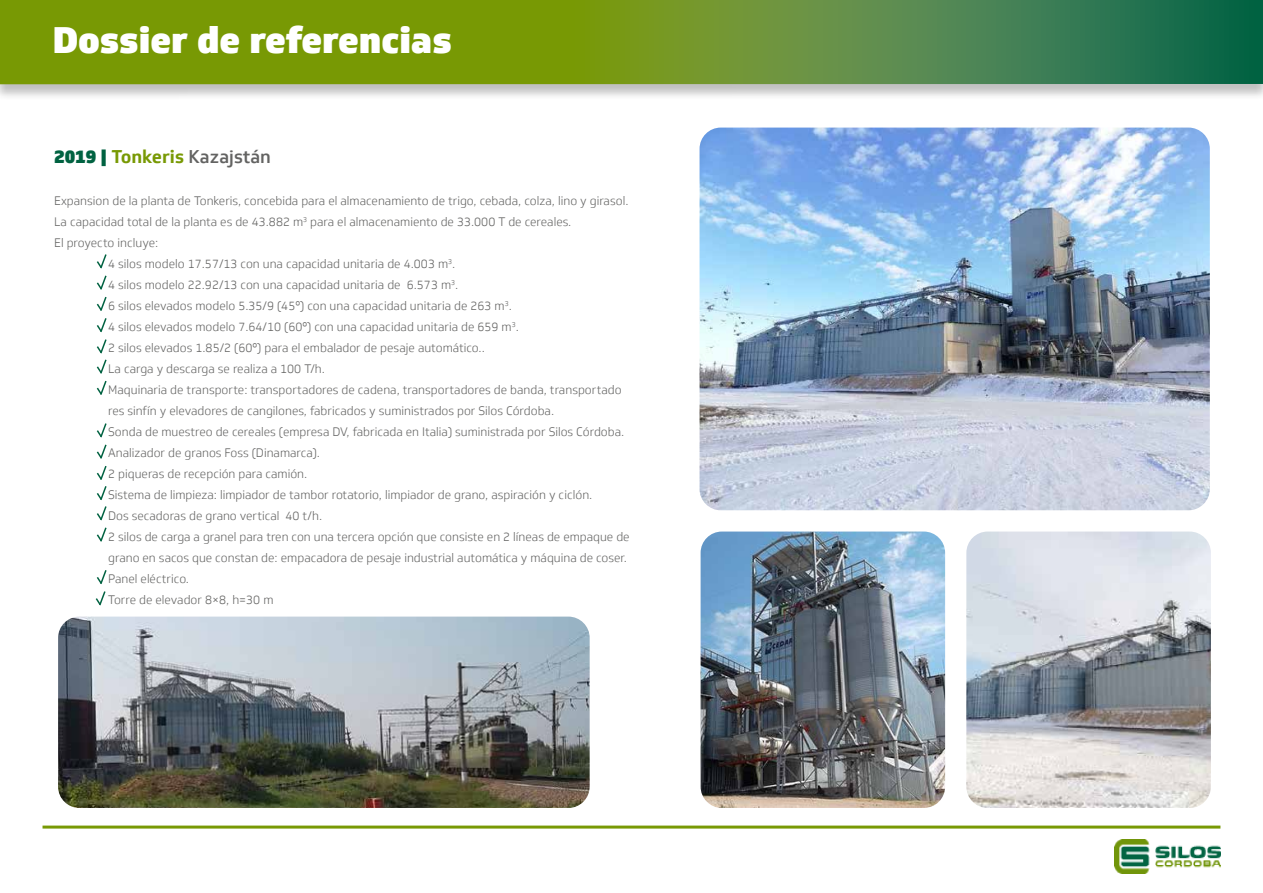
<style>
.page{position:relative;width:1263px;height:893px;background:#fff}
.page>*{position:absolute;margin:0;border:0;box-sizing:border-box;transform-origin:0 0}
.t1{font:900 36px "Soleto";color:#fff}
.t2{font:500 18px "Soleto";color:#636362}
.t3{font:300 12px "Soleto";color:#636362}
.s1{font-weight:900;color:#006241}
.s2{font-weight:700;color:#789904}
</style>
<div class="page">
<img style="left:1114px;top:840px;width:106px;height:34px">
<hr style="left:43px;top:826px;width:1177px;height:3px;background:#789904">
<svg style="left:96px;top:254px;width:11px;height:141px"></svg>
<svg style="left:95px;top:570px;width:12px;height:36px"></svg>
<svg style="left:96px;top:423px;width:11px;height:119px"></svg>
<img style="left:699px;top:128px;width:511px;height:382px">
<img style="left:58px;top:617px;width:532px;height:191px">
<img style="left:701px;top:531px;width:244px;height:277px">
<img style="left:966px;top:531px;width:245px;height:277px">
<div style="left:0;top:0;width:1263px;height:101px;background:#000;opacity:.25"></div>
<svg style="left:0;top:0;width:1263px;height:84px;background:#618e25"></svg>
<h1 class="t1" style="left:53px;top:17px;width:401px">Dossier de referencias</h1>
<h2 class="t2" style="left:54px;top:145px;width:218px"><span class="s1">2019 |</span> <span class="s2">Tonkeris</span> Kazajstán</h2>
<p class="t3" style="left:54px;top:194px;width:576px">Expansion de la planta de Tonkeris, concebida para el almacenamiento de trigo, cebada, colza, lino y girasol.</p>
<p class="t3" style="left:54px;top:215px;width:519px">La capacidad total de la planta es de 43.882 m<sup>3</sup> para el almacenamiento de 33.000 T de cereales.</p>
<p class="t3" style="left:54px;top:236px;width:106px">El proyecto incluye:</p>
<p class="t3" style="left:108px;top:257px;width:349px">4 silos modelo 17.57/13 con una capacidad unitaria de 4.003 m<sup>3</sup>.</p>
<p class="t3" style="left:108px;top:278px;width:352px">4 silos modelo 22.92/13 con una capacidad unitaria de 6.573 m<sup>3</sup>.</p>
<p class="t3" style="left:108px;top:299px;width:405px">6 silos elevados modelo 5.35/9 (45º) con una capacidad unitaria de 263 m<sup>3</sup>.</p>
<p class="t3" style="left:108px;top:320px;width:412px">4 silos elevados modelo 7.64/10 (60º) con una capacidad unitaria de 659 m<sup>3</sup>.</p>
<p class="t3" style="left:108px;top:341px;width:378px">2 silos elevados 1.85/2 (60º) para el embalador de pesaje automático..</p>
<p class="t3" style="left:108px;top:362px;width:218px">La carga y descarga se realiza a 100 T/h.</p>
<p class="t3" style="left:108px;top:383px;width:515px">Maquinaria de transporte: transportadores de cadena, transportadores de banda, transportado</p>
<p class="t3" style="left:108px;top:404px;width:447px">res sinfín y elevadores de cangilones, fabricados y suministrados por Silos Córdoba.</p>
<p class="t3" style="left:108px;top:425px;width:518px">Sonda de muestreo de cereales (empresa DV, fabricada en Italia) suministrada por Silos Córdoba.</p>
<p class="t3" style="left:108px;top:446px;width:213px">Analizador de granos Foss (Dinamarca).</p>
<p class="t3" style="left:108px;top:467px;width:201px">2 piqueras de recepción para camión.</p>
<p class="t3" style="left:108px;top:488px;width:486px">Sistema de limpieza: limpiador de tambor rotatorio, limpiador de grano, aspiración y ciclón.</p>
<p class="t3" style="left:108px;top:509px;width:215px">Dos secadoras de grano vertical 40 t/h.</p>
<p class="t3" style="left:108px;top:530px;width:523px">2 silos de carga a granel para tren con una tercera opción que consiste en 2 líneas de empaque de</p>
<p class="t3" style="left:108px;top:551px;width:520px">grano en sacos que constan de: empacadora de pesaje industrial automática y máquina de coser.</p>
<p class="t3" style="left:108px;top:572px;width:82px">Panel eléctrico.</p>
<p class="t3" style="left:108px;top:593px;width:167px">Torre de elevador 8×8, h=30 m</p>
</div>
